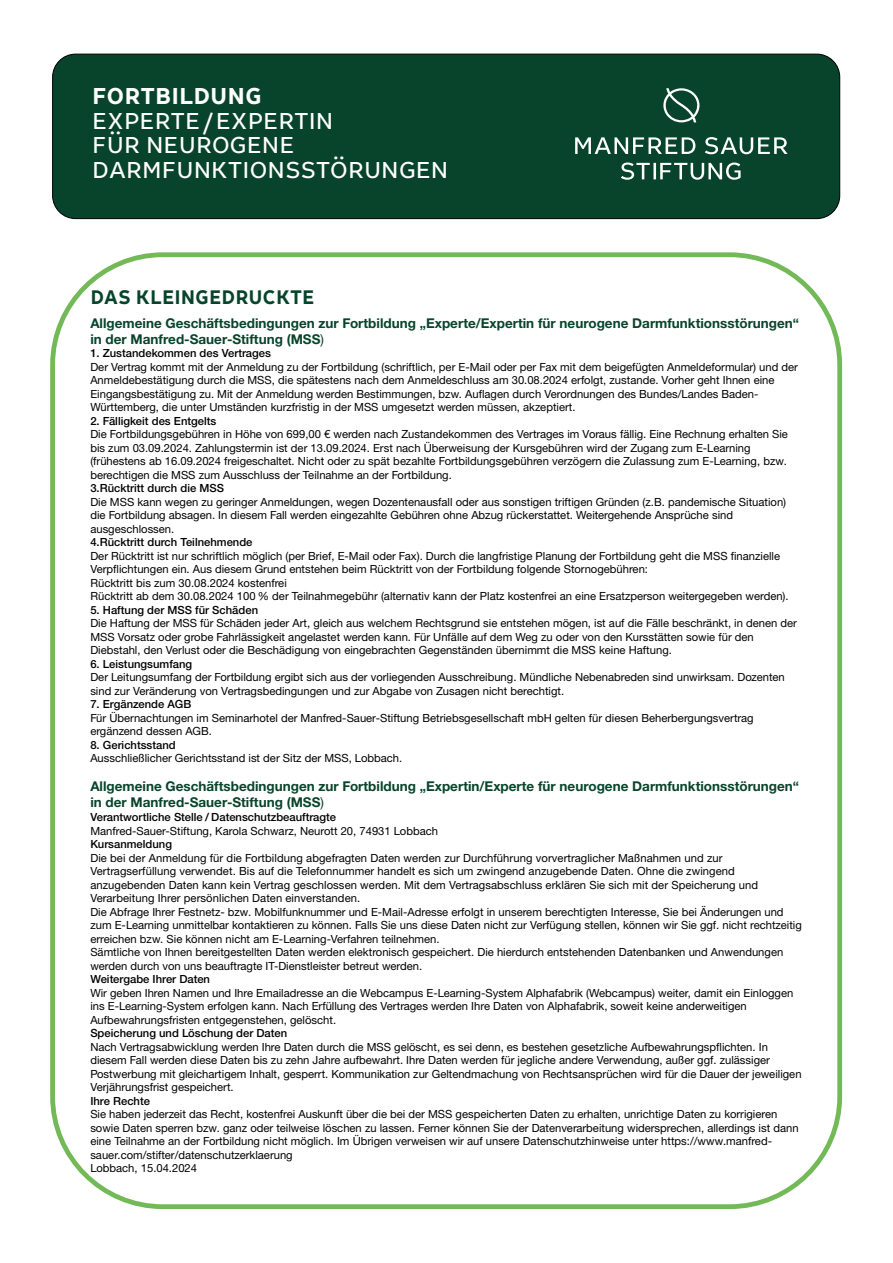
<style>
.page{position:relative;width:893px;height:1263px;background:#fff}
.page>*{position:absolute;margin:0;border:0;box-sizing:border-box;transform-origin:0 0}
.t1{font:24.6px/24.6px "Leto Text Sans";color:#fff;scale:1.04 1}
.t2{font:700 24.6px "Leto Text Sans";color:#fff;scale:1.04 1}
.t3{font:700 21px "Leto Text Sans";color:#08442b}
.t4{font:700 13.5px/16.2px "Helvetica Neue LTW1 G";color:#08442b}
.t5{font:11.25px/13.5px "Helvetica Neue LTW1 G";color:#000}
.t6{font:500 11.25px "Helvetica Neue LTW1 G";color:#000}
.s1{font-weight:400}
</style>
<div class="page">
<div style="left:52px;top:54px;width:788px;height:165px;background:#08442b;border:1px solid #000;border-radius:23px"></div>
<svg style="left:663px;top:88px;width:37px;height:34px"></svg>
<svg style="left:621px;top:163px;width:120px;height:17px"></svg>
<svg style="left:575px;top:137px;width:213px;height:17px"></svg>
<div style="left:50px;top:252px;width:792px;height:957px;border:5px solid #73b958;border-radius:110px"></div>
<h1 class="t2" style="left:92px;top:86px;width:165px">FORTBILDUNG</h1>
<h1 class="t1" style="left:92px;top:110px;width:344px">EXPERTE/EXPERTIN<br>FÜR NEUROGENE<br>DARMFUNKTIONSSTÖRUNGEN</h1>
<h2 class="t3" style="left:90px;top:288px;width:226px">DAS KLEINGEDRUCKTE</h2>
<p class="t4" style="left:90px;top:317px;width:710px">Allgemeine Geschäftsbedingungen zur Fortbildung „Experte/Expertin für neurogene Darmfunktionsstörungen“ in der Manfred-Sauer-Stiftung (MSS<span class="s1">)</span></p>
<p class="t6" style="left:90px;top:349px;width:182px">1. Zustandekommen des Vertrages</p>
<p class="t5" style="left:90px;top:362px;width:709px">Der Vertrag kommt mit der Anmeldung zu der Fortbildung (schriftlich, per E-Mail oder per Fax mit dem beigefügten Anmeldeformular) und der Anmeldebestätigung durch die MSS, die spätestens nach dem Anmeldeschluss am 30.08.2024 erfolgt, zustande. Vorher geht Ihnen eine Eingangsbestätigung zu. Mit der Anmeldung werden Bestimmungen, bzw. Auflagen durch Verordnungen des Bundes/Landes Baden-Württemberg, die unter Umständen kurzfristig in der MSS umgesetzt werden müssen, akzeptiert.</p>
<p class="t6" style="left:90px;top:417px;width:128px">2. Fälligkeit des Entgelts</p>
<p class="t5" style="left:90px;top:429px;width:699px">Die Fortbildungsgebühren in Höhe von 699,00 € werden nach Zustandekommen des Vertrages im Voraus fällig. Eine Rechnung erhalten Sie bis zum 03.09.2024. Zahlungstermin ist der 13.09.2024. Erst nach Überweisung der Kursgebühren wird der Zugang zum E-Learning (frühestens ab 16.09.2024 freigeschaltet. Nicht oder zu spät bezahlte Fortbildungsgebühren verzögern die Zulassung zum E-Learning, bzw. berechtigen die MSS zum Ausschluss der Teilnahme an der Fortbildung.</p>
<p class="t6" style="left:90px;top:484px;width:135px">3.Rücktritt durch die MSS</p>
<p class="t5" style="left:90px;top:497px;width:697px">Die MSS kann wegen zu geringer Anmeldungen, wegen Dozentenausfall oder aus sonstigen triftigen Gründen (z.B. pandemische Situation) die Fortbildung absagen. In diesem Fall werden eingezahlte Gebühren ohne Abzug rückerstattet. Weitergehende Ansprüche sind ausgeschlossen.</p>
<p class="t6" style="left:90px;top:538px;width:164px">4.Rücktritt durch Teilnehmende</p>
<p class="t5" style="left:90px;top:551px;width:700px">Der Rücktritt ist nur schriftlich möglich (per Brief, E-Mail oder Fax). Durch die langfristige Planung der Fortbildung geht die MSS finanzielle Verpflichtungen ein. Aus diesem Grund entstehen beim Rücktritt von der Fortbildung folgende Stornogebühren:<br>Rücktritt bis zum 30.08.2024 kostenfrei<br>Rücktritt ab dem 30.08.2024 100 % der Teilnahmegebühr (alternativ kann der Platz kostenfrei an eine Ersatzperson weitergegeben werden).</p>
<p class="t6" style="left:90px;top:606px;width:169px">5. Haftung der MSS für Schäden</p>
<p class="t5" style="left:90px;top:618px;width:708px">Die Haftung der MSS für Schäden jeder Art, gleich aus welchem Rechtsgrund sie entstehen mögen, ist auf die Fälle beschränkt, in denen der<br>MSS Vorsatz oder grobe Fahrlässigkeit angelastet werden kann. Für Unfälle auf dem Weg zu oder von den Kursstätten sowie für den<br>Diebstahl, den Verlust oder die Beschädigung von eingebrachten Gegenständen übernimmt die MSS keine Haftung.</p>
<p class="t6" style="left:90px;top:660px;width:103px">6. Leistungsumfang</p>
<p class="t5" style="left:90px;top:672px;width:696px">Der Leitungsumfang der Fortbildung ergibt sich aus der vorliegenden Ausschreibung. Mündliche Nebenabreden sind unwirksam. Dozenten sind zur Veränderung von Vertragsbedingungen und zur Abgabe von Zusagen nicht berechtigt.</p>
<p class="t6" style="left:90px;top:700px;width:102px">7. Ergänzende AGB</p>
<p class="t5" style="left:90px;top:713px;width:665px">Für Übernachtungen im Seminarhotel der Manfred-Sauer-Stiftung Betriebsgesellschaft mbH gelten für diesen Beherbergungsvertrag ergänzend dessen AGB.</p>
<p class="t6" style="left:90px;top:741px;width:87px">8. Gerichtsstand</p>
<p class="t5" style="left:90px;top:753px;width:313px">Ausschließlicher Gerichtsstand ist der Sitz der MSS, Lobbach.</p>
<p class="t4" style="left:90px;top:780px;width:710px">Allgemeine Geschäftsbedingungen zur Fortbildung „Expertin/Experte für neurogene Darmfunktionsstörungen“ in der Manfred-Sauer-Stiftung (MSS<span class="s1">)</span></p>
<p class="t6" style="left:90px;top:813px;width:247px">Verantwortliche Stelle / Datenschutzbeauftragte</p>
<p class="t5" style="left:90px;top:825px;width:349px">Manfred-Sauer-Stiftung, Karola Schwarz, Neurott 20, 74931 Lobbach</p>
<p class="t6" style="left:90px;top:840px;width:83px">Kursanmeldung</p>
<p class="t5" style="left:90px;top:852px;width:713px">Die bei der Anmeldung für die Fortbildung abgefragten Daten werden zur Durchführung vorvertraglicher Maßnahmen und zur Vertragserfüllung verwendet. Bis auf die Telefonnummer handelt es sich um zwingend anzugebende Daten. Ohne die zwingend anzugebenden Daten kann kein Vertrag geschlossen werden. Mit dem Vertragsabschluss erklären Sie sich mit der Speicherung und Verarbeitung Ihrer persönlichen Daten einverstanden.<br>Die Abfrage Ihrer Festnetz- bzw. Mobilfunknummer und E-Mail-Adresse erfolgt in unserem berechtigten Interesse, Sie bei Änderungen und zum E-Learning unmittelbar kontaktieren zu können. Falls Sie uns diese Daten nicht zur Verfügung stellen, können wir Sie ggf. nicht rechtzeitig erreichen bzw. Sie können nicht am E-Learning-Verfahren teilnehmen.<br>Sämtliche von Ihnen bereitgestellten Daten werden elektronisch gespeichert. Die hierdurch entstehenden Datenbanken und Anwendungen werden durch von uns beauftragte IT-Dienstleister betreut werden.</p>
<p class="t6" style="left:90px;top:975px;width:121px">Weitergabe Ihrer Daten</p>
<p class="t5" style="left:90px;top:987px;width:704px">Wir geben Ihren Namen und Ihre Emailadresse an die Webcampus E-Learning-System Alphafabrik (Webcampus) weiter, damit ein Einloggen ins E-Learning-System erfolgen kann. Nach Erfüllung des Vertrages werden Ihre Daten von Alphafabrik, soweit keine anderweitigen<br>Aufbewahrungsfristen entgegenstehen, gelöscht.</p>
<p class="t6" style="left:90px;top:1029px;width:198px">Speicherung und Löschung der Daten</p>
<p class="t5" style="left:90px;top:1041px;width:713px">Nach Vertragsabwicklung werden Ihre Daten durch die MSS gelöscht, es sei denn, es bestehen gesetzliche Aufbewahrungspflichten. In diesem Fall werden diese Daten bis zu zehn Jahre aufbewahrt. Ihre Daten werden für jegliche andere Verwendung, außer ggf. zulässiger Postwerbung mit gleichartigem Inhalt, gesperrt. Kommunikation zur Geltendmachung von Rechtsansprüchen wird für die Dauer der jeweiligen Verjährungsfrist gespeichert.</p>
<p class="t6" style="left:90px;top:1096px;width:61px">Ihre Rechte</p>
<p class="t5" style="left:90px;top:1109px;width:710px">Sie haben jederzeit das Recht, kostenfrei Auskunft über die bei der MSS gespeicherten Daten zu erhalten, unrichtige Daten zu korrigieren sowie Daten sperren bzw. ganz oder teilweise löschen zu lassen. Ferner können Sie der Datenverarbeitung widersprechen, allerdings ist dann eine Teilnahme an der Fortbildung nicht möglich. Im Übrigen verweisen wir auf unsere Datenschutzhinweise unter https://www.manfred&shy;sauer.com/stifter/datenschutzerklaerung<br>Lobbach, 15.04.2024</p>
</div>
